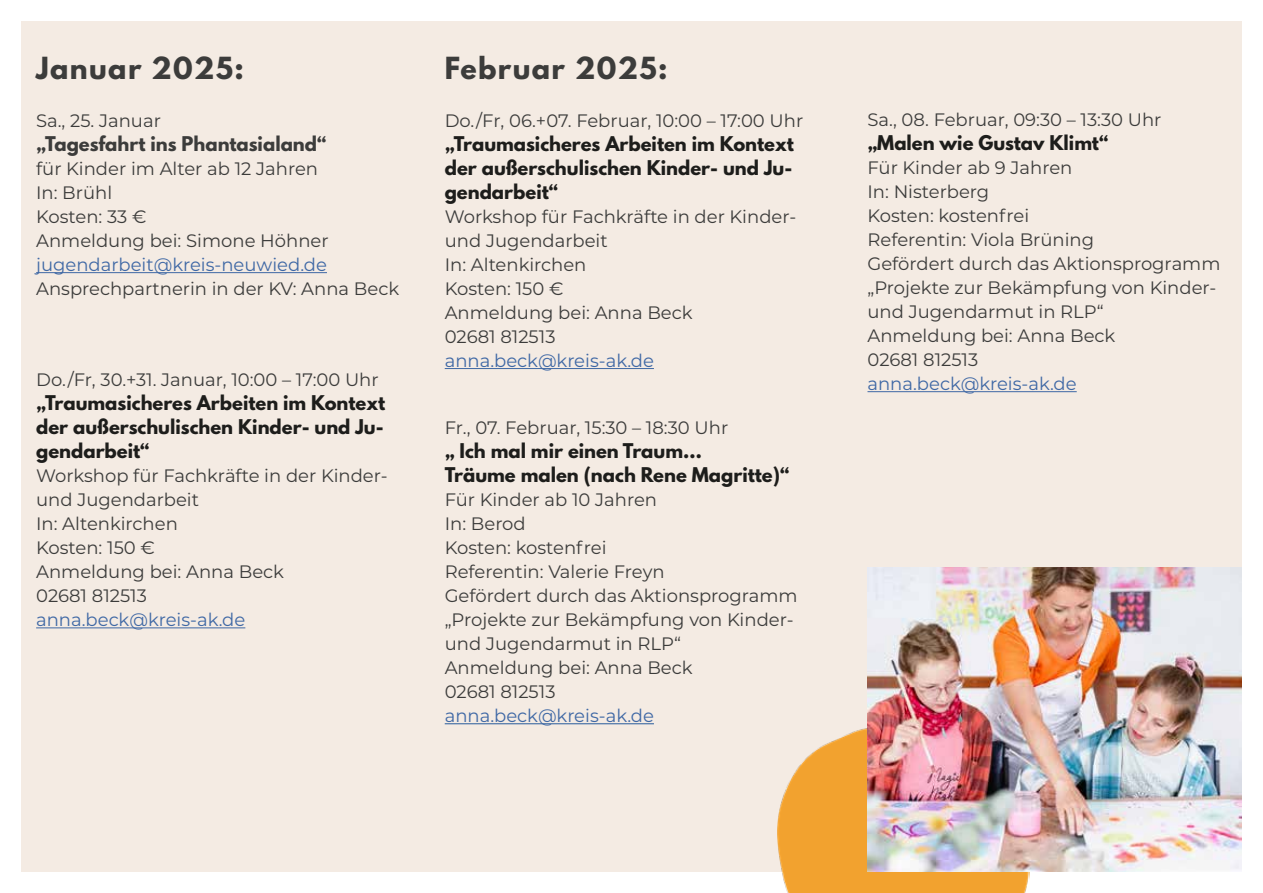
<style>
.page{position:relative;width:1263px;height:893px;background:#fff}
.page>*{position:absolute;margin:0;border:0;box-sizing:border-box;transform-origin:0 0}
.t1{font:700 27px "League Spartan";letter-spacing:.05em;color:#3c3c3b}
.t2{font:18px/24px "Montserrat";color:#3c3c3b}
.t3{font:700 18px/24px "League Spartan";color:#1d1d1b;text-align:justify}
.t4{font:18px "Montserrat";color:#3f68a5}
.t5{font:700 18px "League Spartan";color:#3c3c3b}
</style>
<div class="page">
<div style="left:21px;top:21px;width:1221px;height:851px;background:#f4ebe3"></div>
<hr style="left:867px;top:391px;width:210px;height:1px;background:#3f68a5">
<img style="left:777px;top:728px;width:252px;height:165px">
<img style="left:867px;top:568px;width:374px;height:304px">
<hr style="left:36px;top:272px;width:291px;height:1px;background:#3f68a5">
<hr style="left:36px;top:627px;width:209px;height:1px;background:#3f68a5">
<hr style="left:445px;top:368px;width:209px;height:1px;background:#3f68a5">
<hr style="left:445px;top:723px;width:209px;height:1px;background:#265b9b">
<h1 class="t1" style="left:36px;top:55px;width:209px">Januar 2025:</h1>
<p class="t2" style="left:36px;top:109px;width:126px">Sa., 25. Januar</p>
<p class="t5" style="left:36px;top:135px;width:292px">„Tagesfahrt ins Phantasialand“</p>
<p class="t2" style="left:36px;top:157px;width:294px">für Kinder im Alter ab 12 Jahren<br>In: Brühl<br>Kosten: 33 €<br>Anmeldung bei: Simone Höhner</p>
<p class="t4" style="left:36px;top:255px;width:292px">jugendarbeit@kreis-neuwied.de</p>
<p class="t2" style="left:36px;top:277px;width:364px">Ansprechpartnerin in der KV: Anna Beck</p>
<p class="t2" style="left:36px;top:368px;width:344px">Do./Fr, 30.+31. Januar, 10:00 – 17:00 Uhr</p>
<p class="t3" style="left:36px;top:393px;width:351px">„Traumasicheres Arbeiten im Kontext der außerschulischen Kinder- und Ju&shy;gendarbeit“</p>
<p class="t2" style="left:36px;top:464px;width:353px">Workshop für Fachkräfte in der Kinder&shy;und Jugendarbeit<br>In: Altenkirchen<br>Kosten: 150 €<br>Anmeldung bei: Anna Beck<br>02681 812513</p>
<p class="t4" style="left:36px;top:610px;width:211px">anna.beck@kreis-ak.de</p>
<h1 class="t1" style="left:445px;top:55px;width:224px">Februar 2025:</h1>
<p class="t2" style="left:445px;top:109px;width:360px">Do./Fr, 06.+07. Februar, 10:00 – 17:00 Uhr</p>
<p class="t3" style="left:445px;top:133px;width:351px">„Traumasicheres Arbeiten im Kontext der außerschulischen Kinder- und Ju&shy;gendarbeit“</p>
<p class="t2" style="left:445px;top:205px;width:353px">Workshop für Fachkräfte in der Kinder&shy;und Jugendarbeit<br>In: Altenkirchen<br>Kosten: 150 €<br>Anmeldung bei: Anna Beck<br>02681 812513</p>
<p class="t4" style="left:445px;top:351px;width:211px">anna.beck@kreis-ak.de</p>
<p class="t2" style="left:445px;top:416px;width:285px">Fr., 07. Februar, 15:30 – 18:30 Uhr</p>
<p class="t3" style="left:445px;top:440px;width:347px">„ Ich mal mir einen Traum…<br>Träume malen (nach Rene Magritte)“</p>
<p class="t2" style="left:445px;top:488px;width:354px">Für Kinder ab 10 Jahren<br>In: Berod<br>Kosten: kostenfrei<br>Referentin: Valerie Freyn<br>Gefördert durch das Aktionsprogramm „Projekte zur Bekämpfung von Kinder&shy;und Jugendarmut in RLP“<br>Anmeldung bei: Anna Beck<br>02681 812513</p>
<p class="t4" style="left:445px;top:706px;width:211px">anna.beck@kreis-ak.de</p>
<p class="t2" style="left:867px;top:108px;width:295px">Sa., 08. Februar, 09:30 – 13:30 Uhr</p>
<p class="t3" style="left:867px;top:132px;width:243px">„Malen wie Gustav Klimt“</p>
<p class="t2" style="left:867px;top:156px;width:354px">Für Kinder ab 9 Jahren<br>In: Nisterberg<br>Kosten: kostenfrei<br>Referentin: Viola Brüning<br>Gefördert durch das Aktionsprogramm „Projekte zur Bekämpfung von Kinder&shy;und Jugendarmut in RLP“<br>Anmeldung bei: Anna Beck<br>02681 812513</p>
<p class="t4" style="left:867px;top:374px;width:211px">anna.beck@kreis-ak.de</p>
</div>
